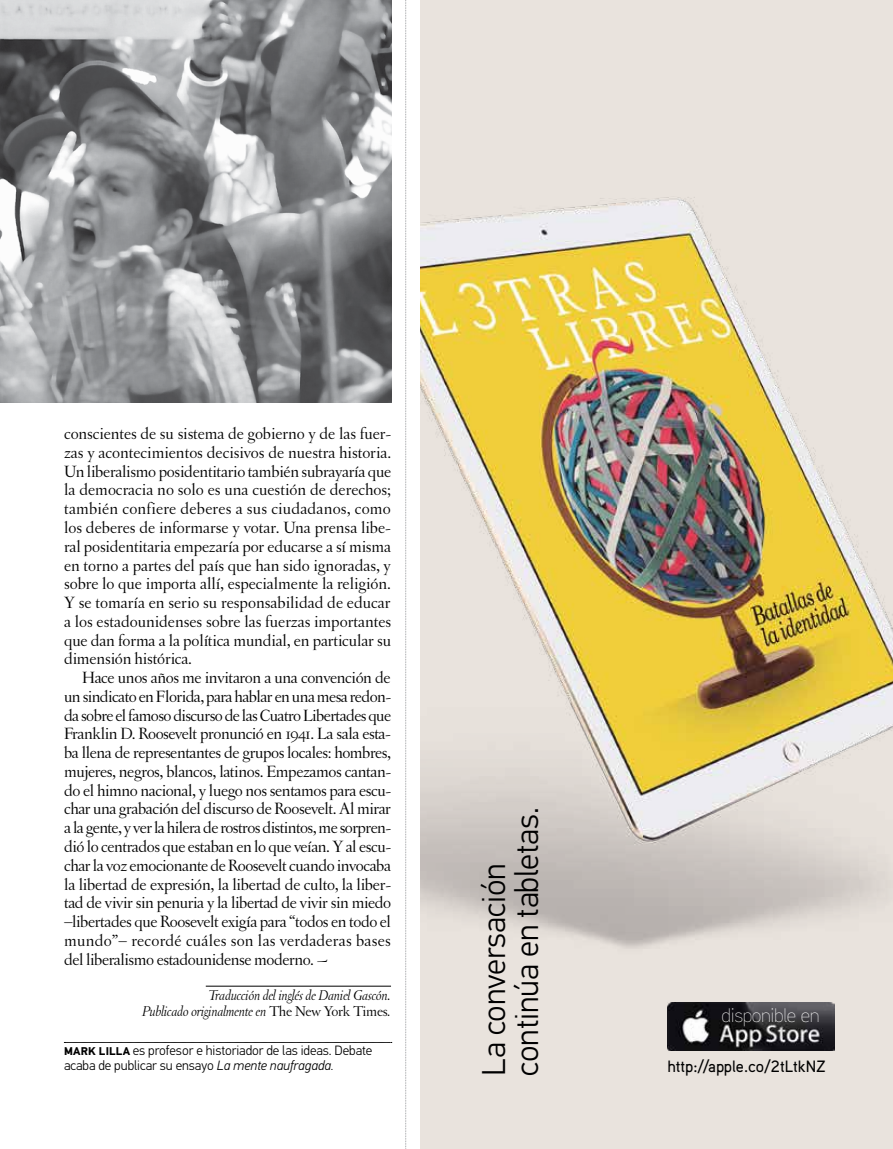
<style>
.page{position:relative;width:893px;height:1149px;background:#fff}
.page>*{position:absolute;margin:0;border:0;box-sizing:border-box;transform-origin:0 0}
.t1{font:300 33px/33px "PF Din Text Pro";letter-spacing:-.005em;color:#000}
.t2{font:100 19.65px "Aaux Pro";letter-spacing:-.02em;color:#fff}
.t3{font:17.25px/18.8px "Letras Oldstyle";letter-spacing:-.01em;color:#000;text-align:justify}
.t4{font:500 16.35px "Aaux Pro";color:#000}
.t5{font:italic 15px/16.5px "Letras Oldstyle";letter-spacing:-.015em;color:#000;text-align:right}
.t6{font:300 13.5px/15px "PF Din Text Pro";letter-spacing:-.005em;color:#000}
.s1{font-style:normal}
.s2{font-weight:700;font-size:11.25px}
.s3{font-style:italic}
.s4{font-size:12px}
</style>
<div class="page">
<svg style="left:405px;top:0;width:2px;height:1149px"></svg>
<hr style="left:206px;top:985px;width:185px;height:1px;background:#000">
<img style="left:0;top:0;width:391px;height:403px">
<img style="left:420px;top:0;width:473px;height:1148px">
<img style="left:667px;top:1001px;width:167px;height:49px">
<p class="t3" style="left:64px;top:424px;width:329px">conscientes de su sistema de gobierno y de las fuer&shy;zas y acontecimientos decisivos de nuestra historia.<br>Un liberalismo posidentitario también subrayaría que la democracia no solo es una cuestión de derechos; también confiere deberes a sus ciudadanos, como los deberes de informarse y votar. Una prensa libe&shy;ral posidentitaria empezaría por educarse a sí misma en torno a partes del país que han sido ignoradas, y sobre lo que importa allí, especialmente la religión.<br>Y se tomaría en serio su responsabilidad de educar a los estadounidenses sobre las fuerzas importantes que dan forma a la política mundial, en particular su dimensión histórica.</p>
<p class="t3" style="left:64px;top:668px;width:329px;text-indent:18px">Hace unos años me invitaron a una convención de un sindicato en Florida, para hablar en una mesa redon&shy;da sobre el famoso discurso de las Cuatro Libertades que Franklin D. Roosevelt pronunció en 1941. La sala esta&shy;ba llena de representantes de grupos locales: hombres, mujeres, negros, blancos, latinos. Empezamos cantan&shy;do el himno nacional, y luego nos sentamos para escu&shy;char una grabación del discurso de Roosevelt. Al mirar a la gente, y ver la hilera de rostros distintos, me sorpren&shy;dió lo centrados que estaban en lo que veían. Y al escu&shy;char la voz emocionante de Roosevelt cuando invocaba la libertad de expresión, la libertad de culto, la liber&shy;tad de vivir sin penuria y la libertad de vivir sin miedo –libertades que Roosevelt exigía para “todos en todo el mundo”– recordé cuáles son las verdaderas bases del liberalismo estadounidense moderno. ~</p>
<p class="t5" style="left:142px;top:986px;width:250px">Traducción del inglés de Daniel Gascón.<br>Publicado originalmente en <span class="s1">The New York Times</span>.</p>
<p class="t6" style="left:64px;top:1042px;width:310px"><span class="s2">MARK LILLA</span> es profesor e historiador de las ideas. Debate acaba de publicar su ensayo <span class="s3">La mente naufragada</span><span class="s4">.</span></p>
<h1 class="t1" style="left:478px;top:1075px;width:270px;rotate:-90deg">La conversación continúa en tabletas.</h1>
<p class="t2" style="left:721px;top:1002px;width:100px">disponible en</p>
<p class="t4" style="left:667px;top:1055px;width:160px">http://apple.co/2tLtkNZ</p>
</div>
